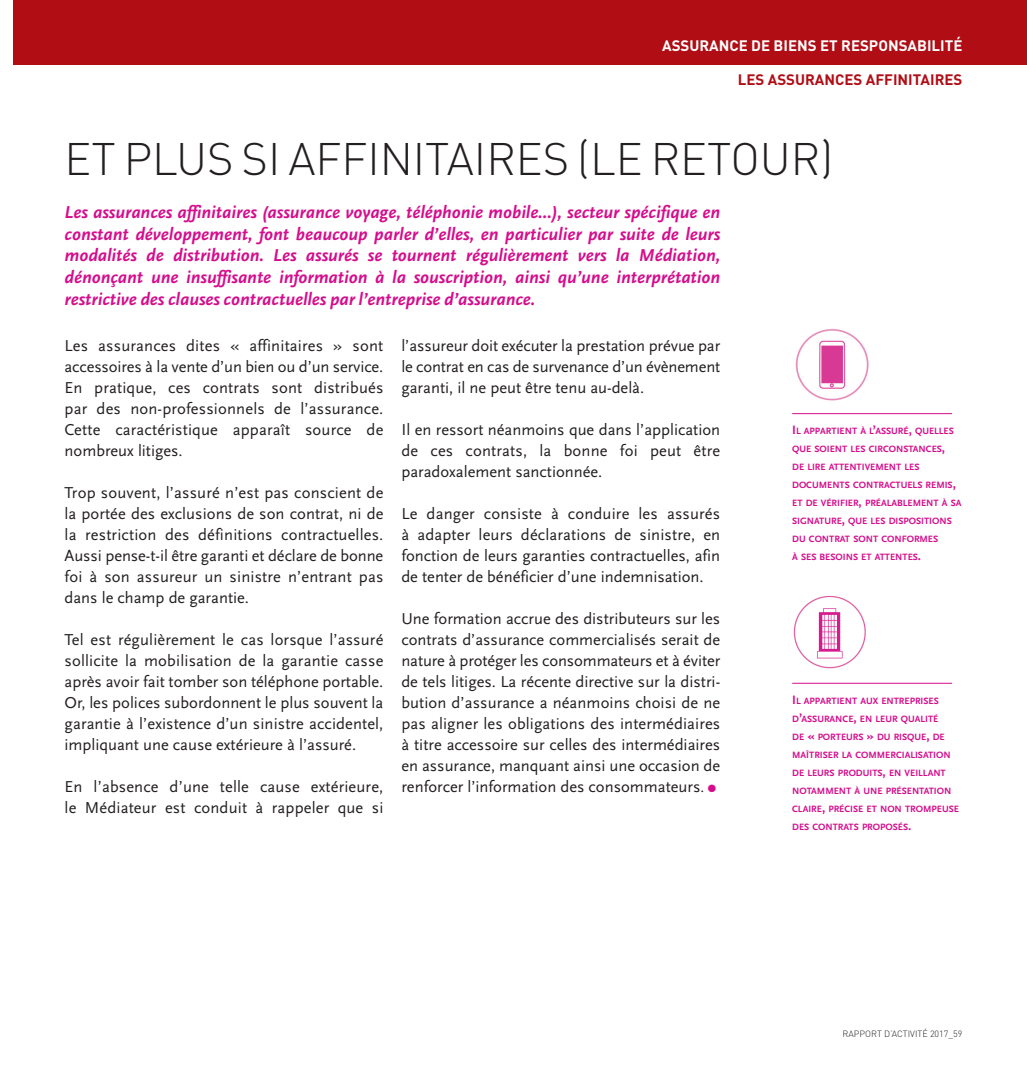
<style>
.page{position:relative;width:1027px;height:1090px;background:#fff}
.page>*{position:absolute;margin:0;border:0;box-sizing:border-box;transform-origin:0 0}
.t1{font:300 45px "DIN";color:#231f20}
.t2{font:italic 700 18px/21.6px "Scala Sans";color:#d50d8c;text-align:justify}
.t3{font:16.5px/21px "Scala Sans";color:#231f20;text-align:justify}
.t4{font:700 15px "DIN";color:#fff}
.t5{font:700 15px "DIN";color:#b00d15}
.t6{font:700 9.6px/18px "Scala Sans";color:#d50d8c}
.t7{font:300 9px "DIN";color:#231f20}
.s1{font-size:15px}
.s2{color:#d50d8c}
.s3{font-size:12.75px}
</style>
<div class="page">
<div style="left:14px;top:0;width:1012px;height:65px;background:#b00d15"></div>
<hr style="left:792px;top:413px;width:159px;height:1px;background:#d50d8c">
<img style="left:795px;top:329px;width:73px;height:72px">
<hr style="left:792px;top:683px;width:159px;height:1px;background:#d50d8c">
<img style="left:793px;top:595px;width:73px;height:74px">
<p class="t4" style="left:662px;top:37px;width:302px">ASSURANCE DE BIENS ET RESPONSABILITÉ</p>
<p class="t5" style="left:737px;top:71px;width:226px">LES ASSURANCES AFFINITAIRES</p>
<h1 class="t1" style="left:65px;top:134px;width:770px">ET PLUS SI AFFINITAIRES (LE RETOUR)</h1>
<p class="t2" style="left:65px;top:201px;width:657px">Les assurances affinitaires (assurance voyage, téléphonie mobile…), secteur spécifique en constant développement, font beaucoup parler d’elles, en particulier par suite de leurs modalités de distribution. Les assurés se tournent régulièrement vers la Médiation, dénonçant une insuffisante information à la souscription, ainsi qu’une interprétation restrictive des clauses contractuelles par l’entreprise d’assurance.</p>
<p class="t3" style="left:65px;top:334px;width:320px">Les assurances dites « affinitaires » sont accessoires à la vente d’un bien ou d’un service.<br>En pratique, ces contrats sont distribués par des non-professionnels de l’assurance.<br>Cette caractéristique apparaît source de nombreux litiges.</p>
<p class="t3" style="left:65px;top:481px;width:320px">Trop souvent, l’assuré n’est pas conscient de la portée des exclusions de son contrat, ni de la restriction des définitions contractuelles.<br>Aussi pense-t-il être garanti et déclare de bonne foi à son assureur un sinistre n’entrant pas dans le champ de garantie.</p>
<p class="t3" style="left:65px;top:628px;width:320px">Tel est régulièrement le cas lorsque l’assuré sollicite la mobilisation de la garantie casse après avoir fait tomber son téléphone portable.<br>Or, les polices subordonnent le plus souvent la garantie à l’existence d’un sinistre accidentel, impliquant une cause extérieure à l’assuré.</p>
<p class="t3" style="left:65px;top:775px;width:320px">En l’absence d’une telle cause extérieure, le Médiateur est conduit à rappeler que si</p>
<p class="t3" style="left:401px;top:334px;width:320px">l’assureur doit exécuter la prestation prévue par le contrat en cas de survenance d’un évènement garanti, il ne peut être tenu au-delà.</p>
<p class="t3" style="left:401px;top:418px;width:320px">Il en ressort néanmoins que dans l’application de ces contrats, la bonne foi peut être paradoxalement sanctionnée.</p>
<p class="t3" style="left:401px;top:502px;width:320px">Le danger consiste à conduire les assurés à adapter leurs déclarations de sinistre, en fonction de leurs garanties contractuelles, afin de tenter de bénéficier d’une indemnisation.</p>
<p class="t3" style="left:401px;top:607px;width:320px">Une formation accrue des distributeurs sur les contrats d’assurance commercialisés serait de nature à protéger les consommateurs et à éviter de tels litiges. La récente directive sur la distri&shy;bution d’assurance a néanmoins choisi de ne pas aligner les obligations des intermédiaires à titre accessoire sur celles des intermédiaires en assurance, manquant ainsi une occasion de renforcer l’information des consommateurs<span class="s1">.</span> <span class="s2">●</span></p>
<p class="t6" style="left:792px;top:422px;width:171px"><span class="s3">I</span>L APPARTIENT À L<span class="s3">’</span>ASSURÉ<span class="s3">,</span> QUELLES<br>QUE SOIENT LES CIRCONSTANCES<span class="s3">,<br></span>DE LIRE ATTENTIVEMENT LES<br>DOCUMENTS CONTRACTUELS REMIS<span class="s3">,<br></span>ET DE VÉRIFIER<span class="s3">,</span> PRÉALABLEMENT À SA<br>SIGNATURE<span class="s3">,</span> QUE LES DISPOSITIONS<br>DU CONTRAT SONT CONFORMES<br>À SES BESOINS ET ATTENTES<span class="s3">.</span></p>
<p class="t6" style="left:792px;top:691px;width:168px"><span class="s3">I</span>L APPARTIENT AUX ENTREPRISES<br>D<span class="s3">’</span>ASSURANCE<span class="s3">,</span> EN LEUR QUALITÉ<br>DE <span class="s3">«</span> PORTEURS <span class="s3">»</span> DU RISQUE<span class="s3">,</span> DE<br>MAÎTRISER LA COMMERCIALISATION<br>DE LEURS PRODUITS<span class="s3">,</span> EN VEILLANT<br>NOTAMMENT À UNE PRÉSENTATION<br>CLAIRE<span class="s3">,</span> PRÉCISE ET NON TROMPEUSE<br>DES CONTRATS PROPOSÉS<span class="s3">.</span></p>
<p class="t7" style="left:842px;top:1029px;width:121px">RAPPORT D’ACTIVITÉ 2017_59</p>
</div>
